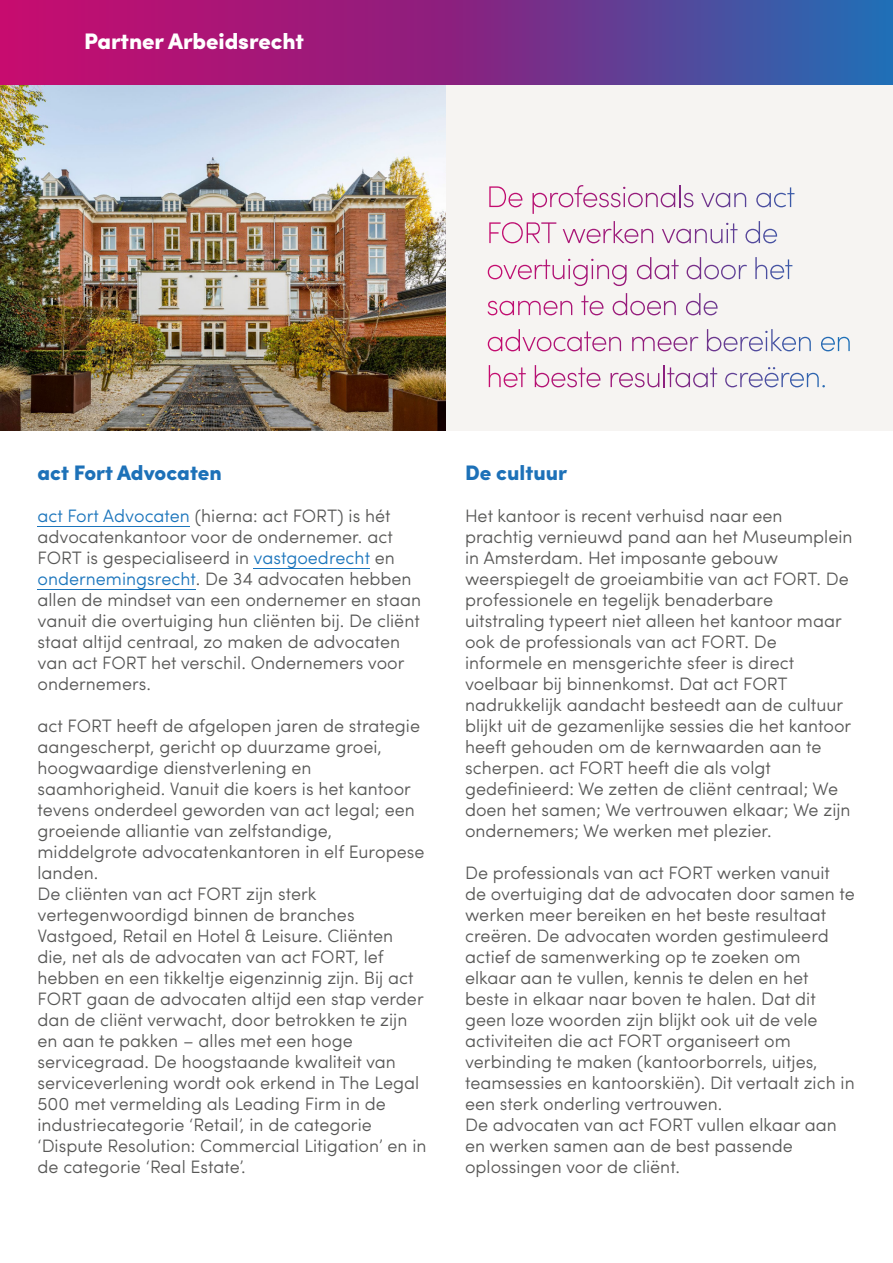
<style>
.page{position:relative;width:893px;height:1263px;background:#fff}
.page>*{position:absolute;margin:0;border:0;box-sizing:border-box;transform-origin:0 0}
.t1{font:900 22.5px "Sofia Pro";letter-spacing:-.005em;color:#fff}
.t2{font:900 21px "Sofia Pro";color:#1d71b8}
.t3{font:300 18px/21px "Sofia Pro";color:#575756}
.s1{color:#1b75bc}
</style>
<div class="page">
<svg style="left:0;top:0;width:893px;height:85px;background:#7f2e88"></svg>
<hr style="left:38px;top:526px;width:152px;height:1px;background:#1b75bc">
<hr style="left:253px;top:568px;width:117px;height:1px;background:#1b75bc">
<hr style="left:38px;top:589px;width:158px;height:1px;background:#1b75bc">
<img style="left:0;top:85px;width:446px;height:345px">
<div style="left:446px;top:85px;width:447px;height:345px;background:#f6f4f2"></div>
<svg style="left:489px;top:186px;width:33px;height:21px"></svg>
<svg style="left:532px;top:185px;width:143px;height:29px"></svg>
<hr style="left:679px;top:185px;width:2px;height:22px;background:#822783">
<svg style="left:684px;top:193px;width:9px;height:14px"></svg>
<svg style="left:701px;top:193px;width:45px;height:14px"></svg>
<svg style="left:756px;top:187px;width:38px;height:20px"></svg>
<svg style="left:489px;top:222px;width:67px;height:21px"></svg>
<svg style="left:563px;top:221px;width:90px;height:22px"></svg>
<svg style="left:662px;top:223px;width:75px;height:20px"></svg>
<svg style="left:745px;top:221px;width:32px;height:22px"></svg>
<svg style="left:488px;top:259px;width:139px;height:27px"></svg>
<svg style="left:637px;top:257px;width:42px;height:22px"></svg>
<svg style="left:687px;top:257px;width:60px;height:22px"></svg>
<svg style="left:755px;top:257px;width:37px;height:22px"></svg>
<svg style="left:488px;top:301px;width:84px;height:14px"></svg>
<svg style="left:581px;top:295px;width:22px;height:20px"></svg>
<svg style="left:613px;top:293px;width:63px;height:22px"></svg>
<svg style="left:686px;top:293px;width:32px;height:22px"></svg>
<svg style="left:488px;top:329px;width:133px;height:22px"></svg>
<svg style="left:632px;top:337px;width:66px;height:14px"></svg>
<svg style="left:707px;top:329px;width:104px;height:22px"></svg>
<svg style="left:821px;top:337px;width:29px;height:14px"></svg>
<svg style="left:489px;top:365px;width:37px;height:22px"></svg>
<svg style="left:535px;top:365px;width:65px;height:22px"></svg>
<svg style="left:611px;top:373px;width:48px;height:14px"></svg>
<hr style="left:663px;top:365px;width:2px;height:22px;background:#8b1f7e">
<svg style="left:667px;top:367px;width:50px;height:20px"></svg>
<svg style="left:725px;top:367px;width:100px;height:20px"></svg>
<p class="t1" style="left:84px;top:32px;width:222px">Partner Arbeidsrecht</p>
<p class="t2" style="left:38px;top:464px;width:186px">act Fort Advocaten</p>
<p class="t3" style="left:38px;top:507px;width:385px"><span class="s1">act Fort Advocaten</span> (hierna: act FORT) is hét advocatenkantoor voor de ondernemer. act FORT is gespecialiseerd in <span class="s1">vastgoedrecht</span> en <span class="s1">ondernemingsrecht</span>. De 34 advocaten hebben allen de mindset van een ondernemer en staan vanuit die overtuiging hun cliënten bij. De cliënt staat altijd centraal, zo maken de advocaten van act FORT het verschil. Ondernemers voor ondernemers.</p>
<p class="t3" style="left:38px;top:717px;width:390px">act FORT heeft de afgelopen jaren de strategie aangescherpt, gericht op duurzame groei, hoogwaardige dienstverlening en saamhorigheid. Vanuit die koers is het kantoor tevens onderdeel geworden van act legal; een groeiende alliantie van zelfstandige, middelgrote advocatenkantoren in elf Europese landen.<br>De cliënten van act FORT zijn sterk vertegenwoordigd binnen de branches Vastgoed, Retail en Hotel &amp; Leisure. Cliënten die, net als de advocaten van act FORT, lef hebben en een tikkeltje eigenzinnig zijn. Bij act FORT gaan de advocaten altijd een stap verder dan de cliënt verwacht, door betrokken te zijn en aan te pakken – alles met een hoge servicegraad. De hoogstaande kwaliteit van serviceverlening wordt ook erkend in The Legal 500 met vermelding als Leading Firm in de industriecategorie ‘Retail’, in de categorie ‘Dispute Resolution: Commercial Litigation’ en in de categorie ‘Real Estate’.</p>
<p class="t2" style="left:465px;top:464px;width:104px">De cultuur</p>
<p class="t3" style="left:465px;top:507px;width:389px">Het kantoor is recent verhuisd naar een prachtig vernieuwd pand aan het Museumplein in Amsterdam. Het imposante gebouw weerspiegelt de groeiambitie van act FORT. De professionele en tegelijk benaderbare uitstraling typeert niet alleen het kantoor maar ook de professionals van act FORT. De informele en mensgerichte sfeer is direct voelbaar bij binnenkomst. Dat act FORT nadrukkelijk aandacht besteedt aan de cultuur blijkt uit de gezamenlijke sessies die het kantoor heeft gehouden om de kernwaarden aan te scherpen. act FORT heeft die als volgt gedefinieerd: We zetten de cliënt centraal; We doen het samen; We vertrouwen elkaar; We zijn ondernemers; We werken met plezier.</p>
<p class="t3" style="left:465px;top:864px;width:391px">De professionals van act FORT werken vanuit de overtuiging dat de advocaten door samen te werken meer bereiken en het beste resultaat creëren. De advocaten worden gestimuleerd actief de samenwerking op te zoeken om elkaar aan te vullen, kennis te delen en het beste in elkaar naar boven te halen. Dat dit geen loze woorden zijn blijkt ook uit de vele activiteiten die act FORT organiseert om verbinding te maken (kantoorborrels, uitjes, teamsessies en kantoorskiën). Dit vertaalt zich in een sterk onderling vertrouwen.<br>De advocaten van act FORT vullen elkaar aan en werken samen aan de best passende oplossingen voor de cliënt.</p>
</div>
